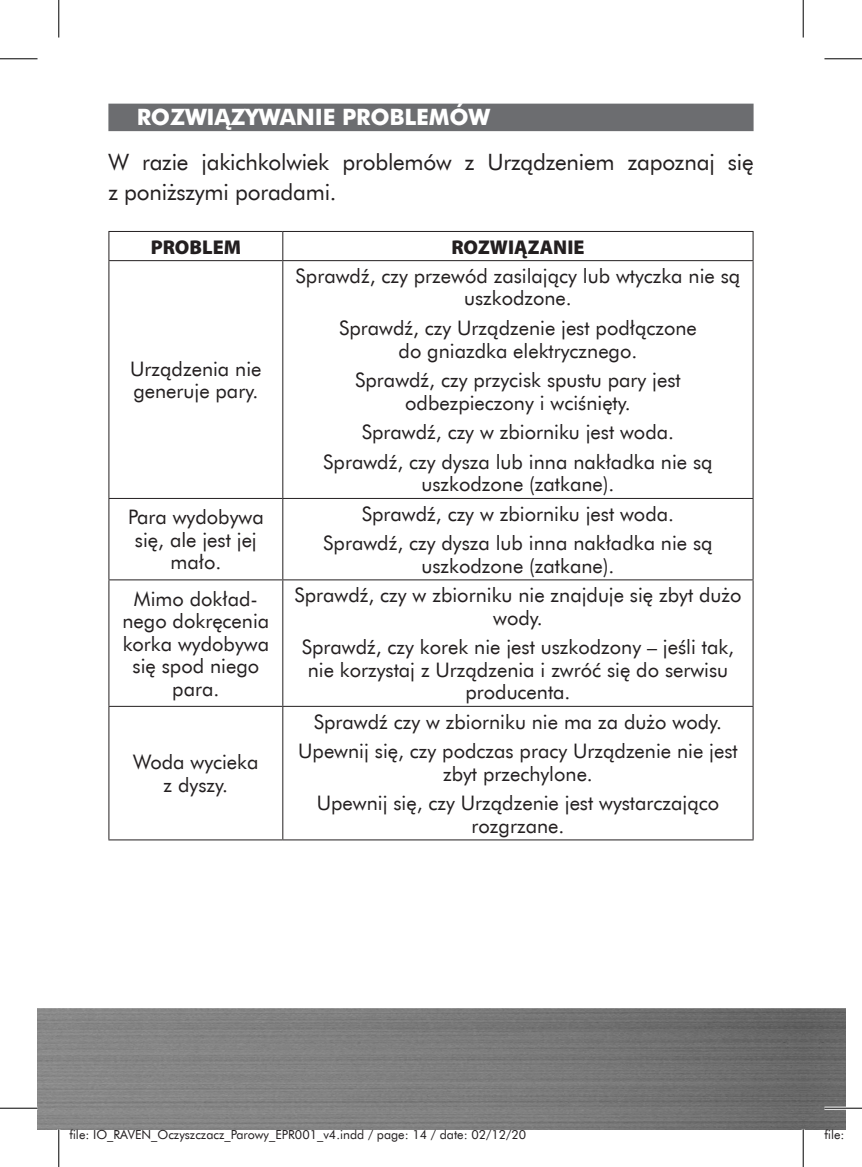
<style>
.page{position:relative;width:862px;height:1167px;background:#fff}
.page>*{position:absolute;margin:0;border:0;box-sizing:border-box;transform-origin:0 0}
.t1{font:22.5px/30px "Futura EU";letter-spacing:-.01em;color:#231f20}
.t2{font:700 22.5px "Futura EU";letter-spacing:-.01em;color:#fff}
.t3{font:20px/22.5px "Futura EU";color:#231f20;text-align:center}
.t4{font:900 20px "Myriad Pro";color:#231f20}
.t5{font:12.5px "Futura EU";color:#231f20}
</style>
<div class="page">
<img style="left:38px;top:1008px;width:807px;height:121px">
<div style="left:108px;top:104px;width:645px;height:27px;background:#6c6d70"></div>
<svg style="left:109px;top:232px;width:643px;height:607px"></svg>
<hr style="left:108px;top:231px;width:175px;height:1px;background:#231f20">
<svg style="left:108px;top:232px;width:1px;height:28px"></svg>
<hr style="left:283px;top:231px;width:470px;height:1px;background:#231f20">
<svg style="left:282px;top:232px;width:1px;height:28px"></svg>
<svg style="left:752px;top:232px;width:1px;height:28px"></svg>
<hr style="left:108px;top:260px;width:175px;height:1px;background:#231f20">
<hr style="left:108px;top:261px;width:1px;height:237px;background:#231f20">
<hr style="left:283px;top:260px;width:470px;height:1px;background:#231f20">
<hr style="left:282px;top:261px;width:1px;height:237px;background:#231f20">
<hr style="left:752px;top:261px;width:1px;height:237px;background:#231f20">
<hr style="left:108px;top:498px;width:175px;height:1px;background:#231f20">
<hr style="left:108px;top:499px;width:1px;height:80px;background:#231f20">
<hr style="left:283px;top:498px;width:470px;height:1px;background:#231f20">
<hr style="left:282px;top:499px;width:1px;height:80px;background:#231f20">
<hr style="left:752px;top:499px;width:1px;height:80px;background:#231f20">
<hr style="left:108px;top:579px;width:175px;height:1px;background:#231f20">
<hr style="left:108px;top:580px;width:1px;height:125px;background:#231f20">
<hr style="left:283px;top:579px;width:470px;height:1px;background:#231f20">
<hr style="left:282px;top:580px;width:1px;height:125px;background:#231f20">
<hr style="left:752px;top:580px;width:1px;height:125px;background:#231f20">
<hr style="left:108px;top:705px;width:175px;height:1px;background:#231f20">
<hr style="left:108px;top:706px;width:1px;height:133px;background:#231f20">
<hr style="left:283px;top:705px;width:470px;height:1px;background:#231f20">
<hr style="left:282px;top:706px;width:1px;height:133px;background:#231f20">
<hr style="left:752px;top:706px;width:1px;height:133px;background:#231f20">
<hr style="left:108px;top:839px;width:175px;height:1px;background:#231f20">
<hr style="left:283px;top:839px;width:470px;height:1px;background:#231f20">
<hr style="left:824px;top:1106px;width:38px;height:3px;background:#fff">
<hr style="left:0;top:58px;width:38px;height:1px;background:#000">
<hr style="left:824px;top:58px;width:38px;height:1px;background:#000">
<hr style="left:0;top:1107px;width:38px;height:1px;background:#000">
<hr style="left:824px;top:1107px;width:38px;height:1px;background:#000">
<hr style="left:58px;top:0;width:1px;height:37px;background:#000">
<hr style="left:58px;top:1129px;width:1px;height:37px;background:#000">
<hr style="left:802px;top:0;width:1px;height:37px;background:#000">
<hr style="left:802px;top:1129px;width:1px;height:37px;background:#000">
<p class="t2" style="left:137px;top:103px;width:355px">ROZWIĄZYWANIE PROBLEMÓW</p>
<p class="t1" style="left:108px;top:147px;width:646px">W razie jakichkolwiek problemów z Urządzeniem zapoznaj się z poniższymi poradami.</p>
<p class="t4" style="left:151px;top:235px;width:92px">PROBLEM</p>
<p class="t4" style="left:451px;top:235px;width:135px">ROZWIĄZANIE</p>
<p class="t3" style="left:130px;top:358px;width:133px;text-align:left">Urządzenia nie generuje pary.</p>
<p class="t3" style="left:295px;top:265px;width:446px">Sprawdź, czy przewód zasilający lub wtyczka nie są uszkodzone.</p>
<p class="t3" style="left:339px;top:317px;width:359px">Sprawdź, czy Urządzenie jest podłączone do gniazdka elektrycznego.</p>
<p class="t3" style="left:355px;top:369px;width:327px">Sprawdź, czy przycisk spustu pary jest odbezpieczony i wciśnięty.</p>
<p class="t3" style="left:323px;top:418px;width:391px;line-height:29.5px">Sprawdź, czy w zbiorniku jest woda.<br>Sprawdź, czy dysza lub inna nakładka nie są</p>
<p class="t3" style="left:421px;top:473px;width:194px">uszkodzone (zatkane).</p>
<p class="t3" style="left:128px;top:506px;width:137px">Para wydobywa się, ale jest jej mało.</p>
<p class="t3" style="left:323px;top:499px;width:391px;line-height:29.5px">Sprawdź, czy w zbiorniku jest woda.<br>Sprawdź, czy dysza lub inna nakładka nie są</p>
<p class="t3" style="left:421px;top:555px;width:194px">uszkodzone (zatkane).</p>
<p class="t3" style="left:122px;top:588px;width:148px">Mimo dokład&shy;nego dokręcenia korka wydobywa się spod niego para.</p>
<p class="t3" style="left:294px;top:584px;width:448px">Sprawdź, czy w zbiorniku nie znajduje się zbyt dużo wody.</p>
<p class="t3" style="left:302px;top:636px;width:434px">Sprawdź, czy korek nie jest uszkodzony – jeśli tak, nie korzystaj z Urządzenia i zwróć się do serwisu producenta.</p>
<p class="t3" style="left:133px;top:751px;width:127px">Woda wycieka z dyszy.</p>
<p class="t3" style="left:298px;top:707px;width:441px;line-height:29.5px">Sprawdź czy w zbiorniku nie ma za dużo wody.<br>Upewnij się, czy podczas pracy Urządzenie nie jest</p>
<p class="t3" style="left:317px;top:759px;width:404px;line-height:29.5px">zbyt przechylone.<br>Upewnij się, czy Urządzenie jest wystarczająco</p>
<p class="t3" style="left:471px;top:815px;width:94px">rozgrzane.</p>
<p class="t5" style="left:69px;top:1126px;width:458px">file: IO_RAVEN_Oczyszczacz_Parowy_EPR001_v4.indd / page: 14 / date: 02/12/20</p>
<p class="t5" style="left:824px;top:1126px;width:39px">file: IO</p>
</div>
